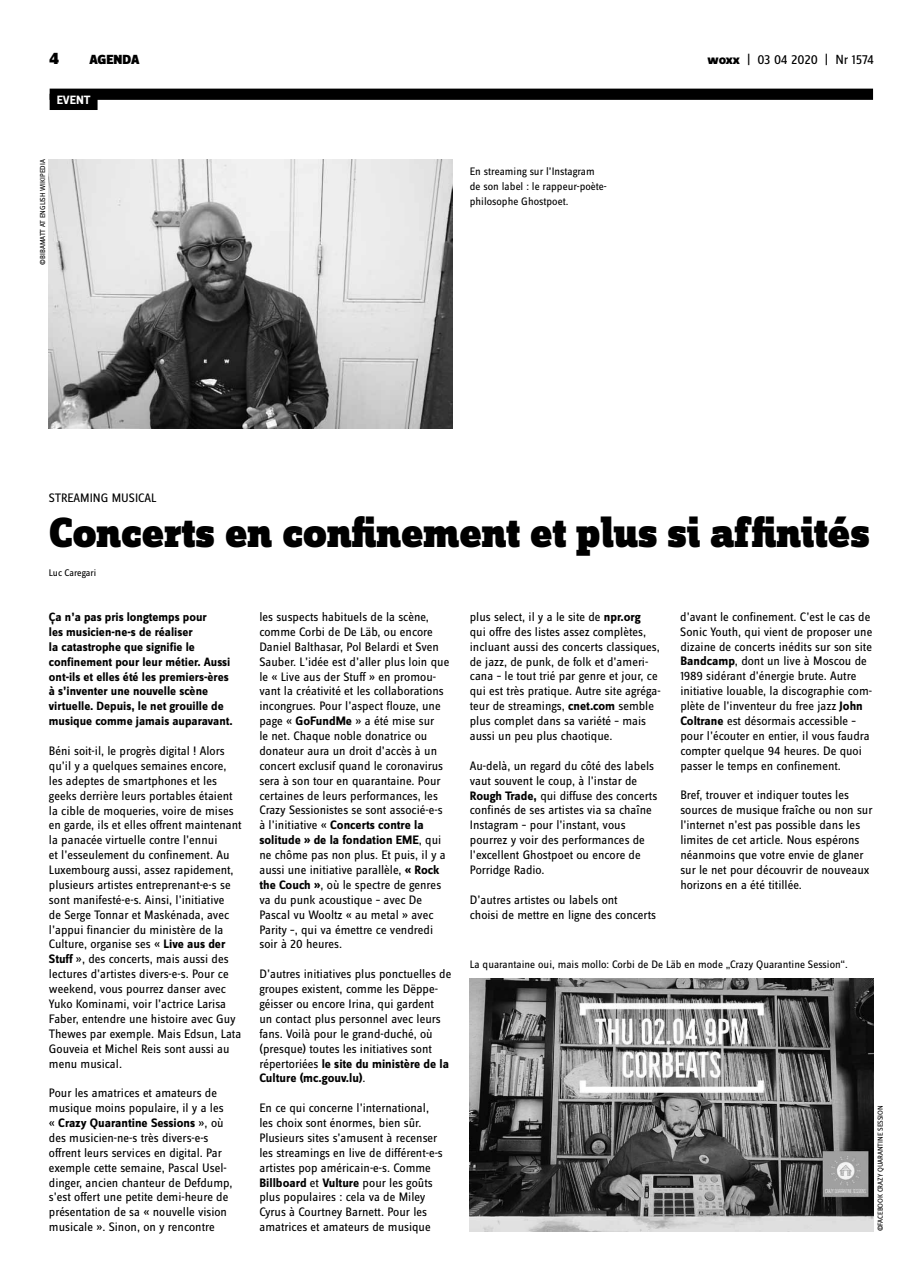
<style>
.page{position:relative;width:922px;height:1276px;background:#fff}
.page>*{position:absolute;margin:0;border:0;box-sizing:border-box;transform-origin:0 0}
.t1{font:900 43.75px "Zine Slab Dis";letter-spacing:-.01em;color:#000}
.t2{font:900 17.5px "Zine Sans Dis";color:#000}
.t3{font:13.75px "Zine Sans Dis";letter-spacing:-.01em;color:#000}
.t4{font:900 13.75px "Zine Sans Dis";color:#000}
.t5{font:12.75px/14.9px "Zine Sans Dis";color:#000}
.t6{font:700 12.5px/14.9px "Zine Sans Dis";color:#000}
.t7{font:700 12.5px "Zine Sans Dis";color:#fff}
.t8{font:11.25px/14.9px "Zine Sans Dis";color:#000}
.t9{font:10px "Zine Sans Dis";color:#000}
.t10{font:7.5px "Zine Sans Dis";color:#000}
.s1{font-weight:800}
.s2{font-weight:700}
</style>
<div class="page">
<div style="left:50px;top:89px;width:822px;height:11px;background:#000"></div>
<div style="left:50px;top:94px;width:47px;height:16px;background:#000"></div>
<img style="left:49px;top:159px;width:403px;height:269px">
<img style="left:469px;top:978px;width:403px;height:253px">
<h2 class="t2" style="left:50px;top:49px;width:11px">4</h2>
<p class="t4" style="left:89px;top:52px;width:52px">AGENDA</p>
<p class="t3" style="left:707px;top:53px;width:168px"><span class="s1">woxx</span> | 03 04 2020 | Nr 1574</p>
<p class="t7" style="left:57px;top:93px;width:35px">EVENT</p>
<p class="t10" style="left:39px;top:265px;width:106px;rotate:-90deg">©Bibamattat English Wikipedia</p>
<p class="t8" style="left:469px;top:165px;width:138px">En streaming sur l’Instagram de son label : le rappeur-poète&shy;philosophe Ghostpoet.</p>
<p class="t5" style="left:49px;top:491px;width:14px">Streamingmusical</p>
<h1 class="t1" style="left:49px;top:508px;width:822px">Concerts en confinement et plus si affinités</h1>
<p class="t9" style="left:49px;top:568px;width:49px">Luc Caregari</p>
<p class="t6" style="left:49px;top:610px;width:185px">Ça n’a pas pris longtemps pour<br>les musicien-ne-s de réaliser<br>la catastrophe que signifie le confinement pour leur métier. Aussi ont-ils et elles été les premiers-ères à s’inventer une nouvelle scène virtuelle. Depuis, le net grouille de musique comme jamais auparavant.</p>
<p class="t5" style="left:49px;top:744px;width:194px">Béni soit-il, le progrès digital ! Alors qu’il y a quelques semaines encore, les adeptes de smartphones et les geeks derrière leurs portables étaient la cible de moqueries, voire de mises en garde, ils et elles offrent maintenant la panacée virtuelle contre l’ennui<br>et l’esseulement du confinement. Au Luxembourg aussi, assez rapidement, plusieurs artistes entreprenant-e-s se sont manifesté-e-s. Ainsi, l’initiative<br>de Serge Tonnar et Maskénada, avec l’appui financier du ministère de la Culture, organise ses « <span class="s2">Live aus der Stuff</span> », des concerts, mais aussi des lectures d’artistes divers-e-s. Pour ce weekend, vous pourrez danser avec Yuko Kominami, voir l’actrice Larisa Faber, entendre une histoire avec Guy Thewes par exemple. Mais Edsun, Lata Gouveia et Michel Reis sont aussi au menu musical.</p>
<p class="t5" style="left:49px;top:1086px;width:185px">Pour les amatrices et amateurs de musique moins populaire, il y a les « <span class="s2">Crazy Quarantine Sessions</span> », où des musicien-ne-s très divers-e-s offrent leurs services en digital. Par exemple cette semaine, Pascal Usel&shy;dinger, ancien chanteur de Defdump, s’est offert une petite demi-heure de présentation de sa « nouvelle vision musicale ». Sinon, on y rencontre</p>
<p class="t5" style="left:259px;top:610px;width:191px">les suspects habituels de la scène, comme Corbi de De Läb, ou encore Daniel Balthasar, Pol Belardi et Sven Sauber. L’idée est d’aller plus loin que le « Live aus der Stuff » en promou&shy;vant la créativité et les collaborations incongrues. Pour l’aspect flouze, une page « <span class="s2">GoFundMe</span> » a été mise sur<br>le net. Chaque noble donatrice ou donateur aura un droit d’accès à un concert exclusif quand le coronavirus sera à son tour en quarantaine. Pour certaines de leurs performances, les Crazy Sessionistes se sont associé-e-s à l’initiative « <span class="s2">Concerts contre la solitude » de la fondation EME</span>, qui ne chôme pas non plus. Et puis, il y a aussi une initiative parallèle, <span class="s2">« Rock the Couch »</span>, où le spectre de genres va du punk acoustique – avec De Pascal vu Wooltz « au metal » avec Parity –, qui va émettre ce vendredi soir à 20 heures.</p>
<p class="t5" style="left:259px;top:967px;width:193px">D’autres initiatives plus ponctuelles de groupes existent, comme les Dëppe&shy;géisser ou encore Irina, qui gardent<br>un contact plus personnel avec leurs fans. Voilà pour le grand-duché, où (presque) toutes les initiatives sont répertoriées <span class="s2">le site du ministère de la Culture (mc.gouv.lu)</span>.</p>
<p class="t5" style="left:259px;top:1101px;width:185px">En ce qui concerne l’international, les choix sont énormes, bien sûr.<br>Plusieurs sites s’amusent à recenser les streamings en live de différent-e-s artistes pop américain-e-s. Comme <span class="s2">Billboard</span> et <span class="s2">Vulture</span> pour les goûts plus populaires : cela va de Miley Cyrus à Courtney Barnett. Pour les amatrices et amateurs de musique</p>
<p class="t5" style="left:469px;top:610px;width:192px">plus select, il y a le site de <span class="s2">npr.org<br></span>qui offre des listes assez complètes, incluant aussi des concerts classiques, de jazz, de punk, de folk et d’ameri&shy;cana – le tout trié par genre et jour, ce qui est très pratique. Autre site agréga&shy;teur de streamings, <span class="s2">cnet.com</span> semble plus complet dans sa variété – mais aussi un peu plus chaotique.</p>
<p class="t5" style="left:469px;top:758px;width:189px">Au-delà, un regard du côté des labels vaut souvent le coup, à l’instar de <span class="s2">Rough Trade,</span> qui diffuse des concerts confinés de ses artistes via sa chaîne Instagram – pour l’instant, vous pourrez y voir des performances de l’excellent Ghostpoet ou encore de Porridge Radio.</p>
<p class="t5" style="left:469px;top:892px;width:188px">D’autres artistes ou labels ont<br>choisi de mettre en ligne des concerts</p>
<p class="t5" style="left:680px;top:610px;width:193px">d’avant le confinement. C’est le cas de Sonic Youth, qui vient de proposer une dizaine de concerts inédits sur son site <span class="s2">Bandcamp</span>, dont un live à Moscou de 1989 sidérant d’énergie brute. Autre initiative louable, la discographie com&shy;plète de l’inventeur du free jazz <span class="s2">John Coltrane</span> est désormais accessible – pour l’écouter en entier, il vous faudra compter quelque 94 heures. De quoi passer le temps en confinement.</p>
<p class="t5" style="left:680px;top:788px;width:194px">Bref, trouver et indiquer toutes les sources de musique fraîche ou non sur l’internet n’est pas possible dans les limites de cet article. Nous espérons néanmoins que votre envie de glaner sur le net pour découvrir de nouveaux horizons en a été titillée.</p>
<p class="t8" style="left:469px;top:957px;width:379px">La quarantaine oui, mais mollo: Corbi de De Läb en mode „Crazy Quarantine Session“.</p>
<p class="t10" style="left:876px;top:1231px;width:126px;rotate:-90deg">©Facebook Crazy Quarantine Session</p>
</div>
